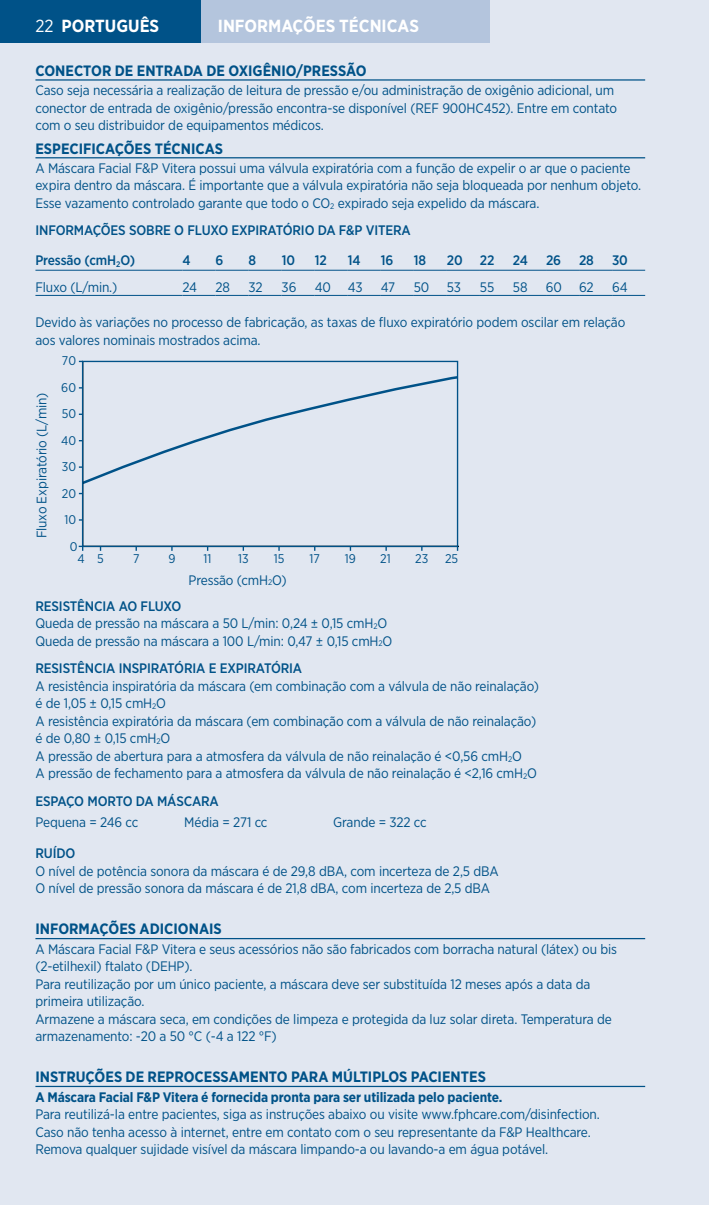
<style>
.page{position:relative;width:709px;height:1205px;background:#e1e7f1}
.page>*{position:absolute;margin:0;border:0;box-sizing:border-box;transform-origin:0 0}
.t1{font:700 17.5px "Gotham Narrow";color:#fff}
.t2{font:700 15px "Gotham Narrow";color:#005288}
.t3{font:13.75px/17.5px "Gotham Narrow";letter-spacing:-.01em;color:#005288}
.t4{font:500 13.75px/29.5px "Gotham Narrow";letter-spacing:-.01em;color:#005288}
.t5{font:700 13.75px "Gotham Narrow";letter-spacing:-.01em;color:#005288}
.t6{font:12.5px/26.5px "Gotham Narrow";color:#005288}
.s1{font-weight:400}
.s2{font-size:8px}
.s3{font-weight:500}
</style>
<div class="page">
<div style="left:201px;top:0;width:288px;height:43px;background:#b4c5dd"></div>
<div style="left:0;top:0;width:201px;height:43px;background:#005288"></div>
<hr style="left:35px;top:79px;width:610px;height:2px;background:#005288">
<hr style="left:35px;top:157px;width:610px;height:1px;background:#005288">
<hr style="left:35px;top:938px;width:610px;height:1px;background:#005288">
<hr style="left:35px;top:1086px;width:610px;height:1px;background:#005288">
<hr style="left:182px;top:270px;width:33px;height:1px;background:#005288">
<hr style="left:182px;top:295px;width:33px;height:1px;background:#005288">
<hr style="left:35px;top:270px;width:147px;height:1px;background:#005288">
<hr style="left:215px;top:270px;width:34px;height:1px;background:#005288">
<hr style="left:249px;top:270px;width:33px;height:1px;background:#005288">
<hr style="left:282px;top:270px;width:33px;height:1px;background:#005288">
<hr style="left:315px;top:270px;width:33px;height:1px;background:#005288">
<hr style="left:348px;top:270px;width:33px;height:1px;background:#005288">
<hr style="left:381px;top:270px;width:33px;height:1px;background:#005288">
<hr style="left:414px;top:270px;width:33px;height:1px;background:#005288">
<hr style="left:447px;top:270px;width:33px;height:1px;background:#005288">
<hr style="left:480px;top:270px;width:33px;height:1px;background:#005288">
<hr style="left:513px;top:270px;width:33px;height:1px;background:#005288">
<hr style="left:546px;top:270px;width:33px;height:1px;background:#005288">
<hr style="left:579px;top:270px;width:33px;height:1px;background:#005288">
<hr style="left:612px;top:270px;width:33px;height:1px;background:#005288">
<hr style="left:35px;top:295px;width:147px;height:1px;background:#005288">
<hr style="left:215px;top:295px;width:34px;height:1px;background:#005288">
<hr style="left:249px;top:295px;width:33px;height:1px;background:#005288">
<hr style="left:282px;top:295px;width:33px;height:1px;background:#005288">
<hr style="left:315px;top:295px;width:33px;height:1px;background:#005288">
<hr style="left:348px;top:295px;width:33px;height:1px;background:#005288">
<hr style="left:381px;top:295px;width:33px;height:1px;background:#005288">
<hr style="left:414px;top:295px;width:33px;height:1px;background:#005288">
<hr style="left:447px;top:295px;width:33px;height:1px;background:#005288">
<hr style="left:480px;top:295px;width:33px;height:1px;background:#005288">
<hr style="left:513px;top:295px;width:33px;height:1px;background:#005288">
<hr style="left:546px;top:295px;width:33px;height:1px;background:#005288">
<hr style="left:579px;top:295px;width:33px;height:1px;background:#005288">
<hr style="left:612px;top:295px;width:33px;height:1px;background:#005288">
<svg style="left:79px;top:375px;width:380px;height:111px"></svg>
<hr style="left:83px;top:546px;width:376px;height:1px;background:#000">
<div style="left:82px;top:361px;width:376px;height:186px;border:1px solid #005288"></div>
<p class="t1" style="left:35px;top:14px;width:125px"><span class="s1">22</span> PORTUGUÊS</p>
<p class="t1" style="left:218px;top:14px;width:203px">INFORMAÇÕES TÉCNICAS</p>
<p class="t2" style="left:35px;top:61px;width:332px">CONECTOR DE ENTRADA DE OXIGÊNIO/PRESSÃO</p>
<p class="t3" style="left:35px;top:81px;width:583px">Caso seja necessária a realização de leitura de pressão e/ou administração de oxigênio adicional, um conector de entrada de oxigênio/pressão encontra-se disponível (REF 900HC452). Entre em contato com o seu distribuidor de equipamentos médicos.</p>
<p class="t2" style="left:35px;top:139px;width:189px">ESPECIFICAÇÕES TÉCNICAS</p>
<p class="t3" style="left:35px;top:159px;width:607px">A Máscara Facial F&amp;P Vitera possui uma válvula expiratória com a função de expelir o ar que o paciente expira dentro da máscara. É importante que a válvula expiratória não seja bloqueada por nenhum objeto.<br>Esse vazamento controlado garante que todo o CO<span class="s2">2</span> expirado seja expelido da máscara.</p>
<p class="t4" style="left:35px;top:216px;width:377px">INFORMAÇÕES SOBRE O FLUXO EXPIRATÓRIO DA F&amp;P VITERA<br>Pressão (cmH<sub>2</sub>O)</p>
<p class="t4" style="left:182px;top:245px;width:10px">4</p>
<p class="t4" style="left:215px;top:245px;width:9px">6</p>
<p class="t4" style="left:249px;top:245px;width:9px">8</p>
<p class="t4" style="left:282px;top:245px;width:15px">10</p>
<p class="t4" style="left:315px;top:245px;width:14px">12</p>
<p class="t4" style="left:348px;top:245px;width:14px">14</p>
<p class="t4" style="left:381px;top:245px;width:14px">16</p>
<p class="t4" style="left:414px;top:245px;width:14px">18</p>
<p class="t4" style="left:447px;top:245px;width:17px">20</p>
<p class="t4" style="left:480px;top:245px;width:16px">22</p>
<p class="t4" style="left:513px;top:245px;width:17px">24</p>
<p class="t4" style="left:546px;top:245px;width:17px">26</p>
<p class="t4" style="left:579px;top:245px;width:16px">28</p>
<p class="t4" style="left:612px;top:245px;width:17px">30</p>
<p class="t3" style="left:35px;top:278px;width:83px">Fluxo (L/min.)</p>
<p class="t3" style="left:182px;top:278px;width:16px">24</p>
<p class="t3" style="left:215px;top:278px;width:16px">28</p>
<p class="t3" style="left:248px;top:278px;width:16px">32</p>
<p class="t3" style="left:282px;top:278px;width:16px">36</p>
<p class="t3" style="left:315px;top:278px;width:49px">40 43</p>
<p class="t3" style="left:381px;top:278px;width:16px">47</p>
<p class="t3" style="left:414px;top:278px;width:17px">50</p>
<p class="t3" style="left:447px;top:278px;width:16px">53</p>
<p class="t3" style="left:480px;top:278px;width:16px">55</p>
<p class="t3" style="left:513px;top:278px;width:16px">58</p>
<p class="t3" style="left:546px;top:278px;width:49px">60 62</p>
<p class="t3" style="left:612px;top:278px;width:17px">64</p>
<p class="t3" style="left:35px;top:313px;width:591px">Devido às variações no processo de fabricação, as taxas de fluxo expiratório podem oscilar em relação aos valores nominais mostrados acima.</p>
<p class="t3" style="left:33px;top:538px;width:147px;rotate:-90deg">Fluxo Expiratório (L/min)</p>
<p class="t6" style="left:62px;top:347px;width:16px">70</p>
<p class="t6" style="left:61px;top:374px;width:16px">60<br>50</p>
<p class="t6" style="left:61px;top:427px;width:16px">40</p>
<p class="t6" style="left:62px;top:453px;width:16px">30</p>
<p class="t6" style="left:62px;top:480px;width:16px">20</p>
<p class="t6" style="left:64px;top:506px;width:13px">10</p>
<p class="t6" style="left:78px;top:540px;width:28px;line-height:12px;text-indent:-8px">0<br>4 5</p>
<p class="t6" style="left:133px;top:545px;width:8px">7</p>
<p class="t6" style="left:168px;top:545px;width:9px">9</p>
<p class="t6" style="left:204px;top:545px;width:9px">11</p>
<p class="t6" style="left:238px;top:545px;width:12px">13</p>
<p class="t6" style="left:274px;top:545px;width:12px">15</p>
<p class="t6" style="left:309px;top:545px;width:12px">17</p>
<p class="t6" style="left:345px;top:545px;width:13px">19</p>
<p class="t6" style="left:380px;top:545px;width:12px">21</p>
<p class="t6" style="left:415px;top:545px;width:15px">23</p>
<p class="t6" style="left:445px;top:545px;width:15px">25</p>
<p class="t3" style="left:35px;top:597px;width:358px"><span class="s3">RESISTÊNCIA AO FLUXO<br></span>Queda de pressão na máscara a 50 L/min: 0,24 ± 0,15 cmH<span class="s2">2</span>O<br>Queda de pressão na máscara a 100 L/min: 0,47 ± 0,15 cmH<span class="s2">2</span>O</p>
<p class="t4" style="left:35px;top:653px;width:268px">RESISTÊNCIA INSPIRATÓRIA E EXPIRATÓRIA</p>
<p class="t3" style="left:35px;top:677px;width:505px">A resistência inspiratória da máscara (em combinação com a válvula de não reinalação) é de 1,05 ± 0,15 cmH<span class="s2">2</span>O<br>A resistência expiratória da máscara (em combinação com a válvula de não reinalação) é de 0,80 ± 0,15 cmH<span class="s2">2</span>O<br>A pressão de abertura para a atmosfera da válvula de não reinalação é &lt;0,56 cmH<span class="s2">2</span>O<br>A pressão de fechamento para a atmosfera da válvula de não reinalação é &lt;2,16 cmH<span class="s2">2</span>O</p>
<p class="t4" style="left:35px;top:786px;width:185px">ESPAÇO MORTO DA MÁSCARA</p>
<p class="t3" style="left:35px;top:813px;width:104px">Pequena = 246 cc</p>
<p class="t3" style="left:184px;top:813px;width:85px">Média = 271 cc</p>
<p class="t3" style="left:333px;top:813px;width:95px">Grande = 322 cc</p>
<p class="t4" style="left:35px;top:838px;width:41px">RUÍDO</p>
<p class="t3" style="left:35px;top:862px;width:465px">O nível de potência sonora da máscara é de 29,8 dBA, com incerteza de 2,5 dBA<br>O nível de pressão sonora da máscara é de 21,8 dBA, com incerteza de 2,5 dBA</p>
<p class="t2" style="left:35px;top:919px;width:188px">INFORMAÇÕES ADICIONAIS</p>
<p class="t3" style="left:35px;top:940px;width:583px">A Máscara Facial F&amp;P Vitera e seus acessórios não são fabricados com borracha natural (látex) ou bis (2-etilhexil) ftalato (DEHP).<br>Para reutilização por um único paciente, a máscara deve ser substituída 12 meses após a data da primeira utilização.<br>Armazene a máscara seca, em condições de limpeza e protegida da luz solar direta. Temperatura de armazenamento: -20 a 50 °C (-4 a 122 °F)</p>
<p class="t2" style="left:35px;top:1067px;width:452px">INSTRUÇÕES DE REPROCESSAMENTO PARA MÚLTIPLOS PACIENTES</p>
<p class="t5" style="left:35px;top:1088px;width:468px">A Máscara Facial F&amp;P Vitera é fornecida pronta para ser utilizada pelo paciente.</p>
<p class="t3" style="left:35px;top:1105px;width:566px">Para reutilizá-la entre pacientes, siga as instruções abaixo ou visite www.fphcare.com/disinfection.<br>Caso não tenha acesso à internet, entre em contato com o seu representante da F&amp;P Healthcare.<br>Remova qualquer sujidade visível da máscara limpando-a ou lavando-a em água potável.</p>
<p class="t3" style="left:189px;top:571px;width:100px">Pressão (cmH<span class="s2">2</span>O)</p>
</div>
